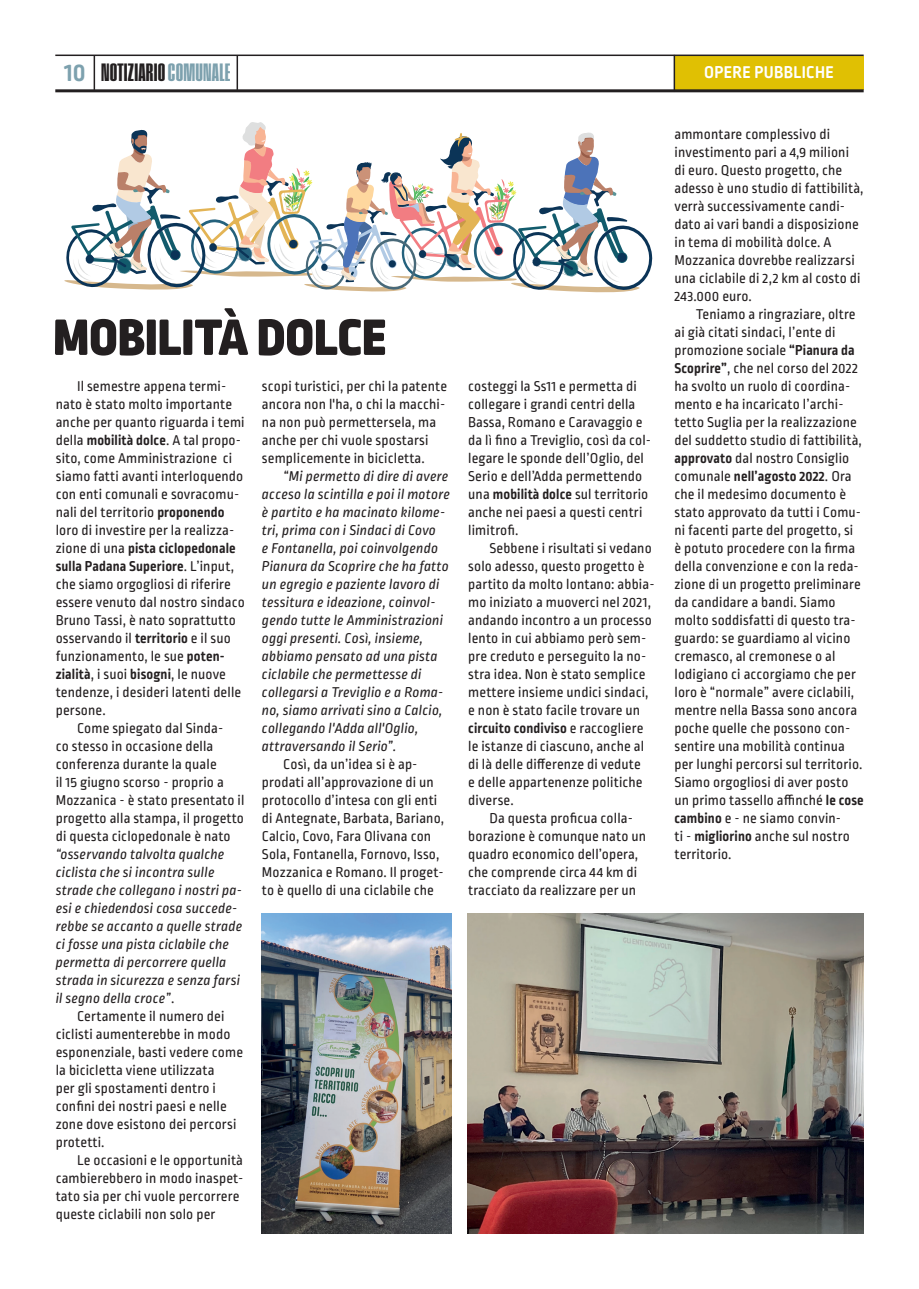
<style>
.page{position:relative;width:919px;height:1289px;background:#fff}
.page>*{position:absolute;margin:0;border:0;box-sizing:border-box;transform-origin:0 0}
.t1{font:900 54px "Ropa Soft Pro";letter-spacing:.01em;color:#231f20}
.t2{font:24px "Pressio No.35";letter-spacing:.01em;color:#231f20}
.t3{font:700 18px "Ropa Soft Pro";letter-spacing:.02em;color:#fff}
.t4{font:15px/18px "Ropa Soft Pro";letter-spacing:.01em;color:#231f20}
.t5{font:italic 15px/18px "Ropa Soft Pro";letter-spacing:.01em;color:#231f20}
.s1{font-family:"Ropa Soft Pro";font-weight:700;font-size:27px;color:#7da1ae}
.s2{color:#7da1ae}
.s3{font-weight:700}
.s4{font-style:normal}
</style>
<div class="page">
<svg style="left:64px;top:122px;width:589px;height:171px"></svg>
<img style="left:468px;top:913px;width:395px;height:320px">
<img style="left:262px;top:913px;width:189px;height:320px">
<div style="left:674px;top:56px;width:189px;height:33px;background:#e0c003"></div>
<hr style="left:673px;top:55px;width:2px;height:37px;background:#231f20">
<hr style="left:55px;top:55px;width:808px;height:1px;background:#231f20">
<hr style="left:55px;top:89px;width:808px;height:3px;background:#231f20">
<hr style="left:236px;top:55px;width:2px;height:35px;background:#231f20">
<hr style="left:94px;top:55px;width:1px;height:35px;background:#231f20">
<h2 class="t2" style="left:64px;top:59px;width:168px"><span class="s1">10</span> NOTIZIARIO <span class="s2">COMUNALE</span></h2>
<p class="t3" style="left:704px;top:62px;width:131px">OPERE PUBBLICHE</p>
<h1 class="t1" style="left:53px;top:305px;width:334px">MOBILITÀ DOLCE</h1>
<p class="t4" style="left:56px;top:378px;width:191px;text-indent:21px">Il semestre appena termi&shy;nato è stato molto importante anche per quanto riguarda i temi della <span class="s3">mobilità dolce</span>. A tal propo&shy;sito, come Amministrazione ci siamo fatti avanti interloquendo con enti comunali e sovracomu&shy;nali del territorio <span class="s3">proponendo </span>loro di investire per la realizza&shy;zione di una <span class="s3">pista ciclopedonale sulla Padana Superiore</span>. L’input, che siamo orgogliosi di riferire essere venuto dal nostro sindaco<br>Bruno Tassi, è nato soprattutto osservando il <span class="s3">territorio</span> e il suo funzionamento, le sue <span class="s3">poten&shy;zialità</span>, i suoi <span class="s3">bisogni</span>, le nuove tendenze, i desideri latenti delle persone.</p>
<p class="t4" style="left:56px;top:720px;width:190px;text-indent:21px">Come spiegato dal Sinda-<br>co stesso in occasione della conferenza durante la quale<br>il 15 giugno scorso - proprio a<br>Mozzanica - è stato presentato il progetto alla stampa, il progetto di questa ciclopedonale è nato</p>
<p class="t5" style="left:56px;top:846px;width:188px">“osservando talvolta qualche ciclista che si incontra sulle strade che collegano i nostri pa&shy;esi e chiedendosi cosa succede&shy;rebbe se accanto a quelle strade ci fosse una pista ciclabile che permetta di percorrere quella strada in sicurezza e senza farsi il segno della croce”<span class="s4">.</span></p>
<p class="t4" style="left:56px;top:1008px;width:189px;text-indent:21px">Certamente il numero dei ciclisti aumenterebbe in modo esponenziale, basti vedere come la bicicletta viene utilizzata<br>per gli spostamenti dentro i confini dei nostri paesi e nelle zone dove esistono dei percorsi protetti.</p>
<p class="t4" style="left:56px;top:1152px;width:189px;text-indent:21px">Le occasioni e le opportunità cambierebbero in modo inaspet&shy;tato sia per chi vuole percorrere queste ciclabili non solo per</p>
<p class="t4" style="left:262px;top:378px;width:187px">scopi turistici, per chi la patente ancora non l'ha, o chi la macchi&shy;na non può permettersela, ma anche per chi vuole spostarsi semplicemente in bicicletta.</p>
<p class="t5" style="left:262px;top:468px;width:189px;text-indent:21px">“Mi permetto di dire di avere acceso la scintilla e poi il motore è partito e ha macinato kilome&shy;tri, prima con i Sindaci di Covo<br>e Fontanella, poi coinvolgendo<br>Pianura da Scoprire che ha fatto un egregio e paziente lavoro di tessitura e ideazione, coinvol&shy;gendo tutte le Amministrazioni oggi presenti. Così, insieme, abbiamo pensato ad una pista ciclabile che permettesse di collegarsi a Treviglio e a Roma&shy;no, siamo arrivati sino a Calcio, collegando l'Adda all'Oglio, attraversando il Serio”.</p>
<p class="t4" style="left:262px;top:756px;width:183px;text-indent:21px">Così, da un’idea si è ap&shy;prodati all’approvazione di un protocollo d’intesa con gli enti di Antegnate, Barbata, Bariano,<br>Calcio, Covo, Fara Olivana con<br>Sola, Fontanella, Fornovo, Isso,<br>Mozzanica e Romano. Il proget&shy;to è quello di una ciclabile che</p>
<p class="t4" style="left:468px;top:378px;width:184px">costeggi la Ss11 e permetta di collegare i grandi centri della<br>Bassa, Romano e Caravaggio e da lì fino a Treviglio, così da col&shy;legare le sponde dell’Oglio, del<br>Serio e dell’Adda permettendo una <span class="s3">mobilità dolce</span> sul territorio anche nei paesi a questi centri limitrofi.</p>
<p class="t4" style="left:468px;top:540px;width:188px;text-indent:21px">Sebbene i risultati si vedano solo adesso, questo progetto è partito da molto lontano: abbia&shy;mo iniziato a muoverci nel 2021, andando incontro a un processo lento in cui abbiamo però sem&shy;pre creduto e perseguito la no&shy;stra idea. Non è stato semplice mettere insieme undici sindaci, e non è stato facile trovare un <span class="s3">circuito condiviso</span> e raccogliere le istanze di ciascuno, anche al di là delle differenze di vedute<br>e delle appartenenze politiche diverse.</p>
<p class="t4" style="left:468px;top:810px;width:179px;text-indent:21px">Da questa proficua colla&shy;borazione è comunque nato un quadro economico dell’opera, che comprende circa 44 km di tracciato da realizzare per un</p>
<p class="t4" style="left:674px;top:126px;width:191px">ammontare complessivo di investimento pari a 4,9 milioni<br>di euro. Questo progetto, che adesso è uno studio di fattibilità, verrà successivamente candi&shy;dato ai vari bandi a disposizione in tema di mobilità dolce. A<br>Mozzanica dovrebbe realizzarsi una ciclabile di 2,2 km al costo di<br>243.000 euro.</p>
<p class="t4" style="left:674px;top:306px;width:191px;text-indent:21px">Teniamo a ringraziare, oltre ai già citati sindaci, l’ente di promozione sociale <span class="s3">“Pianura da<br>Scoprire”</span>, che nel corso del 2022 ha svolto un ruolo di coordina&shy;mento e ha incaricato l’archi&shy;tetto Suglia per la realizzazione del suddetto studio di fattibilità, <span class="s3">approvato</span> dal nostro Consiglio comunale <span class="s3">nell’agosto 2022</span>. Ora che il medesimo documento è stato approvato da tutti i Comu&shy;ni facenti parte del progetto, si è potuto procedere con la firma della convenzione e con la reda&shy;zione di un progetto preliminare da candidare a bandi. Siamo molto soddisfatti di questo tra&shy;guardo: se guardiamo al vicino cremasco, al cremonese o al lodigiano ci accorgiamo che per loro è “normale” avere ciclabili, mentre nella Bassa sono ancora poche quelle che possono con&shy;sentire una mobilità continua per lunghi percorsi sul territorio.<br>Siamo orgogliosi di aver posto un primo tassello affinché <span class="s3">le cose cambino</span> e - ne siamo convin-<br>ti - <span class="s3">migliorino</span> anche sul nostro territorio.</p>
</div>
